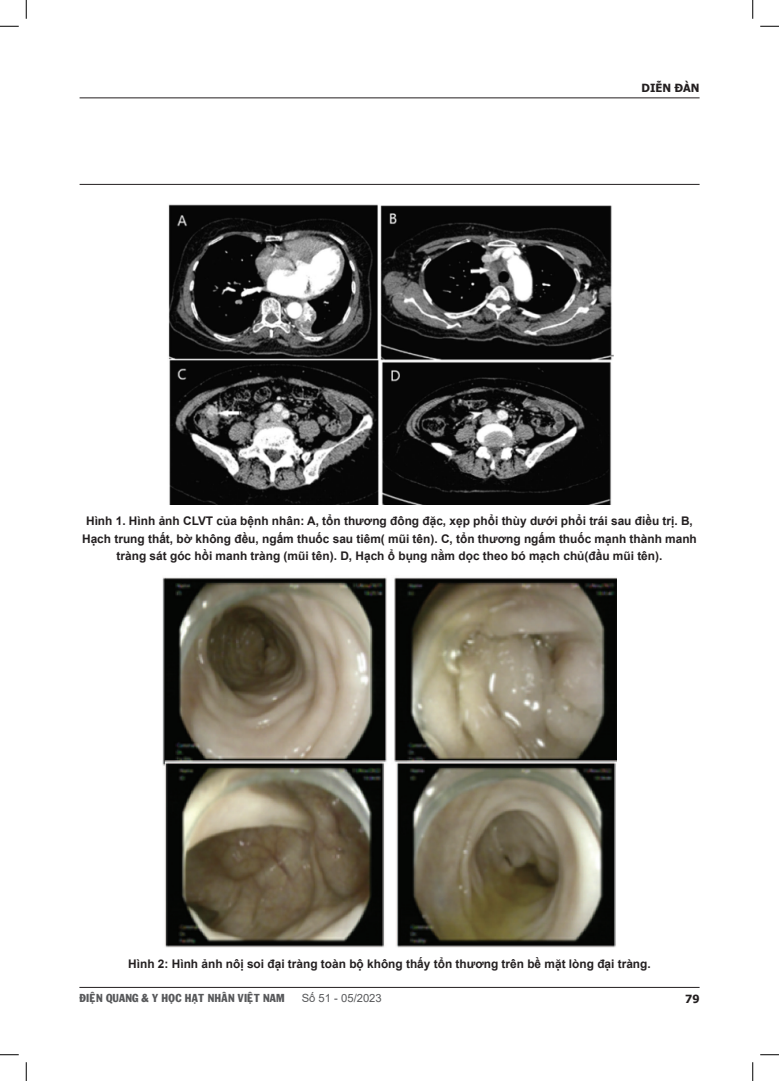
<style>
.page{position:relative;width:779px;height:1081px;background:#fff}
.page>*{position:absolute;margin:0;border:0;box-sizing:border-box;transform-origin:0 0}
.t1{font:700 11.88px/17.5px "Arial";color:#231f20;text-align:center}
.t2{font:11.25px "VNI Franko";color:#57585a}
.t3{font:11.25px "Arial";color:#57585a}
.t4{font:700 11.25px "Tahoma";color:#231f20}
</style>
<div class="page">
<hr style="left:79px;top:986px;width:620px;height:1px;background:#231f20">
<hr style="left:80px;top:97px;width:619px;height:1px;background:#231f20">
<hr style="left:80px;top:184px;width:619px;height:1px;background:#231f20">
<img style="left:163px;top:577px;width:453px;height:370px">
<img style="left:168px;top:204px;width:445px;height:300px">
<svg style="left:0;top:25px;width:19px;height:2px"></svg>
<svg style="left:760px;top:25px;width:19px;height:2px"></svg>
<svg style="left:0;top:1054px;width:19px;height:1px"></svg>
<svg style="left:760px;top:1054px;width:19px;height:1px"></svg>
<svg style="left:25px;top:0;width:2px;height:19px"></svg>
<svg style="left:25px;top:1062px;width:2px;height:18px"></svg>
<svg style="left:752px;top:0;width:1px;height:19px"></svg>
<svg style="left:752px;top:1062px;width:1px;height:18px"></svg>
<p class="t4" style="left:642px;top:80px;width:59px">DIỄN ĐÀN</p>
<p class="t1" style="left:82px;top:512px;width:616px">Hình 1. Hình ảnh CLVT của bệnh nhân: A, tổn thương đông đặc, xẹp phổi thùy dưới phổi trái sau điều trị. B,<br>Hạch trung thất, bờ không đều, ngấm thuốc sau tiêm( mũi tên). C, tổn thương ngấm thuốc mạnh thành manh tràng sát góc hồi manh tràng (mũi tên). D, Hạch ổ bụng nằm dọc theo bó mạch chủ(đầu mũi tên).</p>
<p class="t1" style="left:128px;top:955px;width:524px">Hình 2: Hình ảnh nôị soi đại tràng toàn bộ không thấy tổn thương trên bề mặt lòng đại tràng.</p>
<p class="t2" style="left:79px;top:989px;width:207px">ÑIEÄN QUANG &amp; Y HOÏC HAÏT NHAÂN VIEÄT NAM</p>
<p class="t3" style="left:302px;top:990px;width:82px">Số 51 - 05/2023</p>
<p class="t4" style="left:685px;top:990px;width:16px">79</p>
</div>
